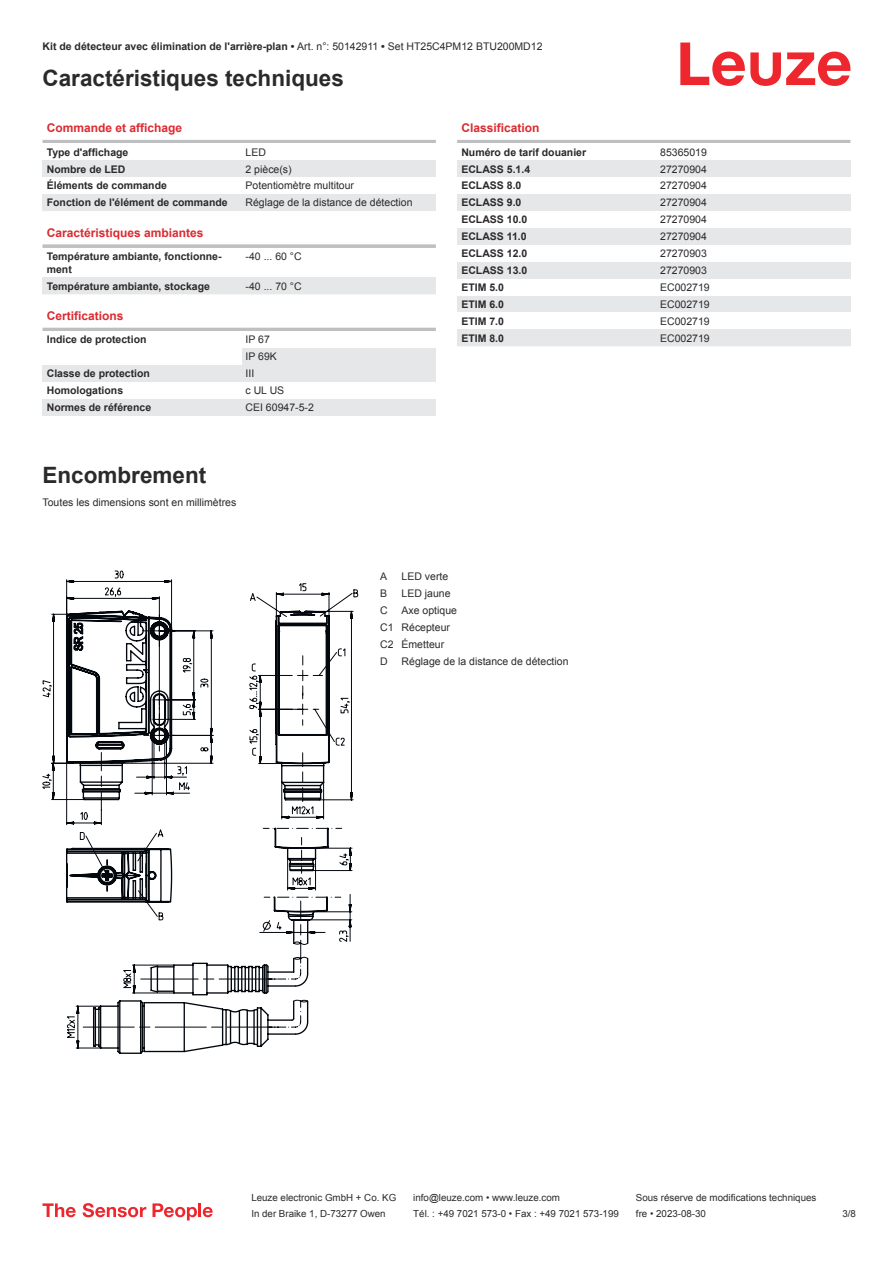
<style>
.page{position:relative;width:893px;height:1263px;background:#fff}
.page>*{position:absolute;margin:0;border:0;box-sizing:border-box;transform-origin:0 0}
.t1{font:700 22.5px "Arial";color:#2b292a}
.t2{font:700 12px "Arial";color:#db2a30}
.t3{font:700 10.5px/12.6px "Arial";color:#2b292a}
.t4{font:10.5px/17px "Arial";color:#2b292a}
.t5{font:9.75px "Arial";color:#2b292a}
.s1{font-weight:400}
</style>
<div class="page">
<svg style="left:680px;top:43px;width:170px;height:43px"></svg>
<hr style="left:43px;top:140px;width:393px;height:3px;background:#bdbfc1">
<div style="left:43px;top:160px;width:199px;height:17px;background:#e6e7e9"></div>
<div style="left:242px;top:160px;width:194px;height:17px;background:#e6e7e9"></div>
<div style="left:43px;top:194px;width:199px;height:17px;background:#e6e7e9"></div>
<div style="left:242px;top:194px;width:194px;height:17px;background:#e6e7e9"></div>
<svg style="left:43px;top:244px;width:393px;height:4px;background:#c3c5c7"></svg>
<div style="left:43px;top:277px;width:199px;height:17px;background:#e6e7e9"></div>
<div style="left:242px;top:277px;width:194px;height:17px;background:#e6e7e9"></div>
<hr style="left:43px;top:328px;width:393px;height:3px;background:#bdbfc1">
<div style="left:242px;top:348px;width:194px;height:17px;background:#e6e7e9"></div>
<div style="left:43px;top:365px;width:199px;height:17px;background:#e6e7e9"></div>
<div style="left:242px;top:365px;width:194px;height:17px;background:#e6e7e9"></div>
<div style="left:43px;top:399px;width:199px;height:17px;background:#e6e7e9"></div>
<div style="left:242px;top:399px;width:194px;height:17px;background:#e6e7e9"></div>
<hr style="left:457px;top:140px;width:393px;height:3px;background:#bdbfc1">
<div style="left:457px;top:160px;width:200px;height:17px;background:#e6e7e9"></div>
<div style="left:657px;top:160px;width:193px;height:17px;background:#e6e7e9"></div>
<div style="left:457px;top:194px;width:200px;height:17px;background:#e6e7e9"></div>
<div style="left:657px;top:194px;width:193px;height:17px;background:#e6e7e9"></div>
<div style="left:457px;top:228px;width:200px;height:17px;background:#e6e7e9"></div>
<div style="left:657px;top:228px;width:193px;height:17px;background:#e6e7e9"></div>
<div style="left:457px;top:262px;width:200px;height:17px;background:#e6e7e9"></div>
<div style="left:657px;top:262px;width:193px;height:17px;background:#e6e7e9"></div>
<div style="left:457px;top:296px;width:200px;height:16px;background:#e6e7e9"></div>
<div style="left:657px;top:296px;width:193px;height:16px;background:#e6e7e9"></div>
<div style="left:457px;top:329px;width:200px;height:17px;background:#e6e7e9"></div>
<div style="left:657px;top:329px;width:193px;height:17px;background:#e6e7e9"></div>
<svg style="left:43px;top:1203px;width:33px;height:14px"></svg>
<svg style="left:83px;top:1203px;width:63px;height:14px"></svg>
<svg style="left:153px;top:1203px;width:44px;height:17px"></svg>
<hr style="left:198px;top:1203px;width:3px;height:14px;background:#ed272d">
<svg style="left:203px;top:1207px;width:10px;height:10px"></svg>
<svg style="left:43px;top:571px;width:315px;height:478px"></svg>
<p class="t3" style="left:43px;top:41px;width:501px">Kit de détecteur avec élimination de l'arrière-plan • <span class="s1">Art. n°: 50142911</span> • <span class="s1">Set HT25C4PM12 BTU200MD12</span></p>
<h1 class="t1" style="left:43px;top:70px;width:303px">Caractéristiques techniques</h1>
<p class="t2" style="left:47px;top:123px;width:137px">Commande et affichage</p>
<p class="t3" style="left:47px;top:147px;width:83px">Type d'affichage</p>
<p class="t4" style="left:246px;top:144px;width:22px">LED</p>
<p class="t3" style="left:47px;top:164px;width:80px">Nombre de LED</p>
<p class="t4" style="left:246px;top:161px;width:48px">2 pièce(s)</p>
<p class="t3" style="left:47px;top:180px;width:122px">Éléments de commande</p>
<p class="t4" style="left:246px;top:178px;width:110px">Potentiomètre multitour</p>
<p class="t3" style="left:47px;top:197px;width:183px">Fonction de l'élément de commande</p>
<p class="t4" style="left:246px;top:195px;width:168px">Réglage de la distance de détection</p>
<p class="t2" style="left:47px;top:228px;width:158px">Caractéristiques ambiantes</p>
<p class="t3" style="left:47px;top:251px;width:176px">Température ambiante, fonctionne&shy;ment</p>
<p class="t4" style="left:246px;top:249px;width:58px">-40 ... 60 °C</p>
<p class="t3" style="left:47px;top:281px;width:165px">Température ambiante, stockage</p>
<p class="t4" style="left:246px;top:278px;width:58px">-40 ... 70 °C</p>
<p class="t2" style="left:47px;top:311px;width:78px">Certifications</p>
<p class="t3" style="left:47px;top:334px;width:101px">Indice de protection</p>
<p class="t4" style="left:246px;top:332px;width:33px">IP 67<br>IP 69K</p>
<p class="t3" style="left:47px;top:368px;width:105px">Classe de protection</p>
<p class="t4" style="left:246px;top:366px;width:10px">III</p>
<p class="t3" style="left:47px;top:385px;width:78px">Homologations</p>
<p class="t4" style="left:246px;top:383px;width:40px">c UL US</p>
<p class="t3" style="left:47px;top:402px;width:106px">Normes de référence</p>
<p class="t4" style="left:246px;top:400px;width:70px">CEI 60947-5-2</p>
<p class="t2" style="left:461px;top:123px;width:80px">Classification</p>
<p class="t3" style="left:461px;top:147px;width:126px">Numéro de tarif douanier</p>
<p class="t4" style="left:660px;top:144px;width:48px">85365019</p>
<p class="t3" style="left:461px;top:164px;width:70px">ECLASS 5.1.4</p>
<p class="t4" style="left:660px;top:161px;width:48px">27270904</p>
<p class="t3" style="left:461px;top:180px;width:62px">ECLASS 8.0</p>
<p class="t4" style="left:660px;top:178px;width:48px">27270904</p>
<p class="t3" style="left:461px;top:197px;width:62px">ECLASS 9.0</p>
<p class="t4" style="left:660px;top:195px;width:48px">27270904</p>
<p class="t3" style="left:461px;top:214px;width:67px">ECLASS 10.0</p>
<p class="t4" style="left:660px;top:212px;width:48px">27270904</p>
<p class="t3" style="left:461px;top:231px;width:67px">ECLASS 11.0</p>
<p class="t4" style="left:660px;top:229px;width:48px">27270904</p>
<p class="t3" style="left:461px;top:248px;width:67px">ECLASS 12.0</p>
<p class="t4" style="left:660px;top:246px;width:48px">27270903</p>
<p class="t3" style="left:461px;top:265px;width:67px">ECLASS 13.0</p>
<p class="t4" style="left:660px;top:263px;width:48px">27270903</p>
<p class="t3" style="left:461px;top:282px;width:44px">ETIM 5.0</p>
<p class="t4" style="left:660px;top:280px;width:51px">EC002719</p>
<p class="t3" style="left:461px;top:299px;width:44px">ETIM 6.0</p>
<p class="t4" style="left:660px;top:297px;width:51px">EC002719</p>
<p class="t3" style="left:461px;top:316px;width:44px">ETIM 7.0</p>
<p class="t4" style="left:660px;top:313px;width:51px">EC002719</p>
<p class="t3" style="left:461px;top:333px;width:44px">ETIM 8.0</p>
<p class="t4" style="left:660px;top:330px;width:51px">EC002719</p>
<h1 class="t1" style="left:43px;top:467px;width:165px">Encombrement</h1>
<p class="t4" style="left:43px;top:495px;width:195px">Toutes les dimensions sont en millimètres</p>
<p class="t4" style="left:380px;top:569px;width:9px">A</p>
<p class="t4" style="left:402px;top:569px;width:48px">LED verte</p>
<p class="t4" style="left:380px;top:586px;width:9px">B</p>
<p class="t4" style="left:402px;top:586px;width:51px">LED jaune</p>
<p class="t4" style="left:380px;top:603px;width:9px">C</p>
<p class="t4" style="left:380px;top:603px;width:78px;text-indent:21px">Axe optique<br>C1 Récepteur<br>C2 Émetteur<br>D</p>
<p class="t4" style="left:402px;top:654px;width:168px">Réglage de la distance de détection</p>
<p class="t5" style="left:251px;top:1194px;width:146px">Leuze electronic GmbH + Co. KG</p>
<p class="t5" style="left:413px;top:1194px;width:148px">info@leuze.com • www.leuze.com</p>
<p class="t5" style="left:636px;top:1194px;width:182px">Sous réserve de modifications techniques</p>
<p class="t5" style="left:251px;top:1210px;width:136px">In der Braike 1, D-73277 Owen</p>
<p class="t5" style="left:413px;top:1210px;width:207px">Tél. : +49 7021 573-0 • Fax : +49 7021 573-199</p>
<p class="t5" style="left:636px;top:1210px;width:72px">fre • 2023-08-30</p>
<p class="t5" style="left:842px;top:1210px;width:15px">3 /8</p>
</div>
